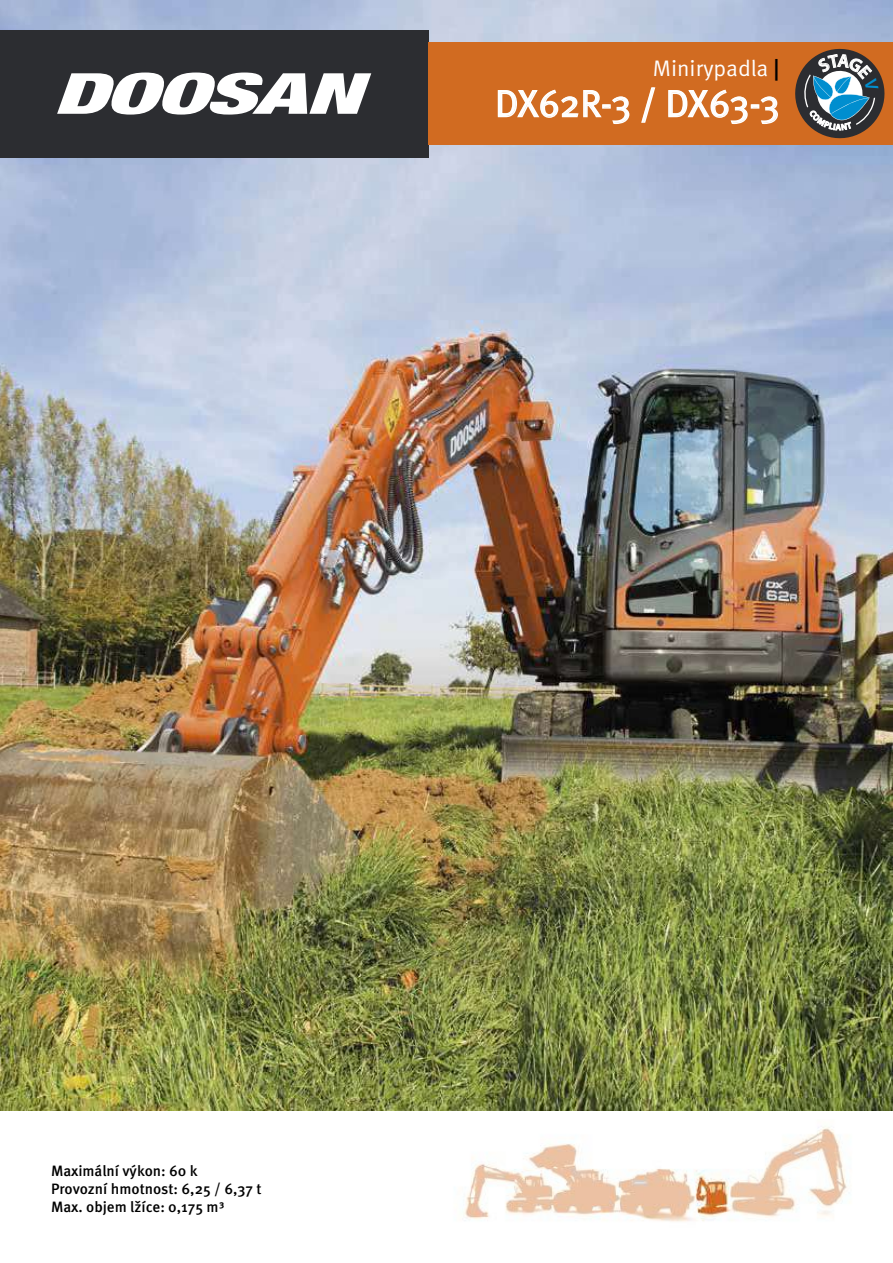
<style>
.page{position:relative;width:893px;height:1263px;background:#fff}
.page>*{position:absolute;margin:0;border:0;box-sizing:border-box;transform-origin:0 0}
.t1{font:37.5px "Meta Pro Norm";letter-spacing:-.01em;color:#fff}
.t2{font:22.5px "Meta Pro Norm";color:#fff}
.t3{font:500 15px/18px "Meta Pro";color:#000}
.s1{font-family:"Meta Pro";font-weight:500;color:#000}
</style>
<div class="page">
<img style="left:0;top:0;width:893px;height:43px">
<img style="left:0;top:145px;width:893px;height:965px">
<div style="left:0;top:30px;width:428px;height:127px;background:#2c2d31"></div>
<svg style="left:57px;top:73px;width:314px;height:42px"></svg>
<div style="left:428px;top:43px;width:465px;height:102px;background:#d16b21"></div>
<img style="left:463px;top:1126px;width:384px;height:96px">
<img style="left:689px;top:1126px;width:41px;height:96px">
<svg style="left:497px;top:89px;width:105px;height:29px"></svg>
<div style="left:602px;top:104px;width:9px;height:5px;border:2px solid #fff"></div>
<svg style="left:612px;top:96px;width:18px;height:29px"></svg>
<svg style="left:641px;top:87px;width:15px;height:36px"></svg>
<svg style="left:668px;top:89px;width:80px;height:36px"></svg>
<div style="left:751px;top:104px;width:8px;height:5px;border:2px solid #fff"></div>
<svg style="left:759px;top:96px;width:19px;height:29px"></svg>
<svg style="left:795px;top:49px;width:89px;height:89px"></svg>
<h2 class="t2" style="left:653px;top:51px;width:128px">Minirypadla <span class="s1">|</span></h2>
<h1 class="t1" style="left:495px;top:75px;width:286px">DX62R-3 / DX63-3</h1>
<p class="t3" style="left:51px;top:1161px;width:212px">Maximální výkon: 60 k<br>Provozní hmotnost: 6,25 / 6,37 t<br>Max. objem lžíce: 0,175 m³</p>
</div>
